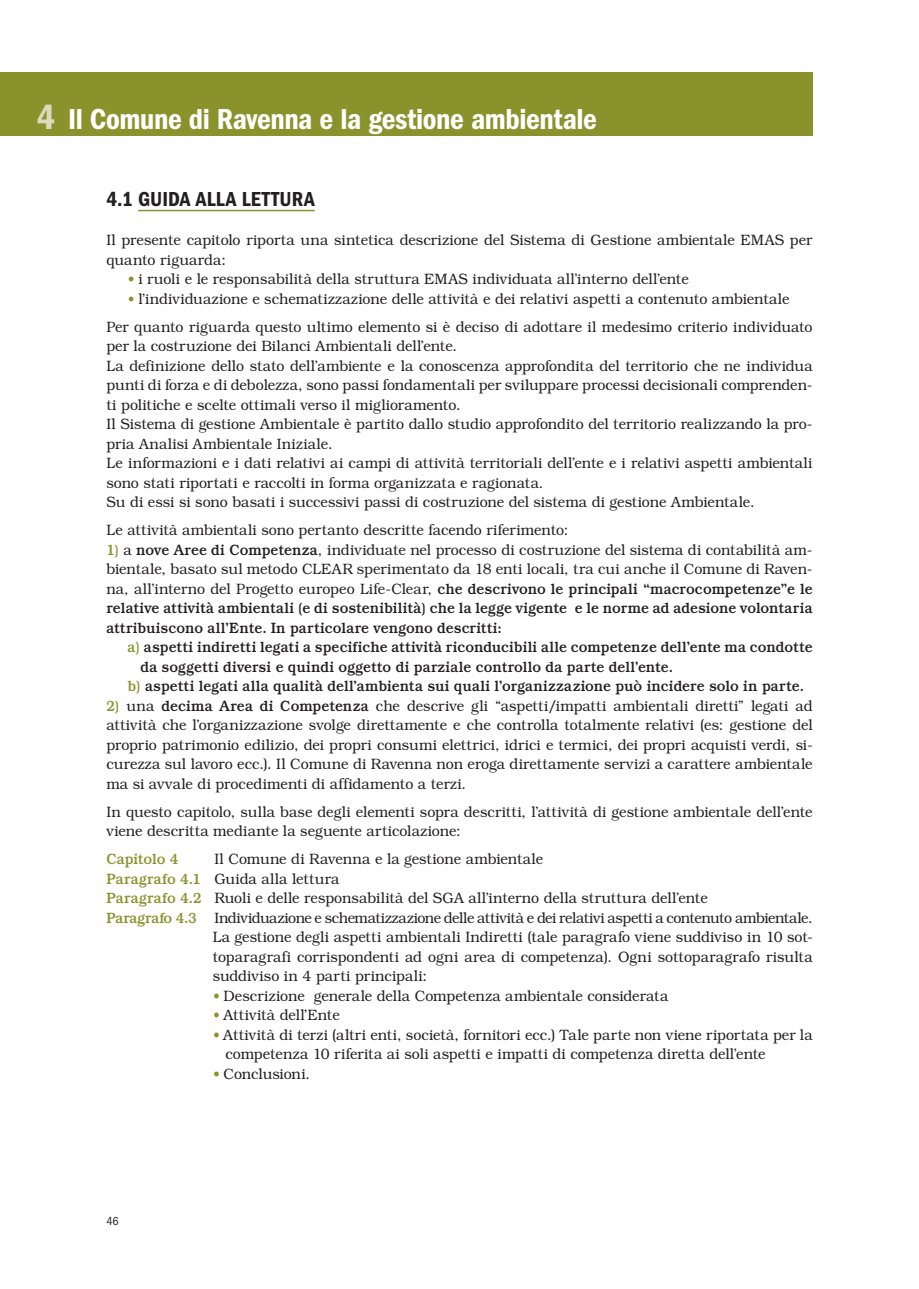
<style>
.page{position:relative;width:919px;height:1289px;background:#fff}
.page>*{position:absolute;margin:0;border:0;box-sizing:border-box;transform-origin:0 0}
.t1{font:30px "ITC Franklin Gothic Std Dm Cd";letter-spacing:-.01em;color:#fff}
.t2{font:21px "ITC Franklin Gothic Std Dm Cd";letter-spacing:.005em;color:#231f20}
.t3{font:300 15px/19.5px "Bookman Std";color:#231f20;scale:.95 1}
.t4{font:500 15px/19.5px "Bookman Std";letter-spacing:.005em;color:#231f20;text-align:justify;scale:.95 1}
.t5{font:300 15px "Bookman Std";letter-spacing:-.03em;color:#231f20;scale:.95 1}
.t6{font:500 15px "Bookman Std";letter-spacing:-.005em;color:#8a922b;scale:.95 1}
.t7{font:condensed 12px "ITC Franklin Gothic Std";color:#231f20}
.s1{font-size:36px;color:#dadbbd}
.s2{font-family:"DIN";font-weight:400;color:#8a922b}
.s3{color:#8a922b}
.s4{font-weight:300}
.s5{font-weight:500;color:#8a922b}
.s6{font-weight:500}
</style>
<div class="page">
<div style="left:0;top:72px;width:812px;height:64px;background:#8a922b"></div>
<hr style="left:138px;top:210px;width:177px;height:1px;background:#8a922b">
<h1 class="t1" style="left:37px;top:108px;width:561px"><span class="s1">4</span> Il Comune di Ravenna e la gestione ambientale</h1>
<h2 class="t2" style="left:106px;top:191px;width:210px">4.1 GUIDA ALLA LETTURA</h2>
<p class="t3" style="left:106px;top:232px;width:744px">Il presente capitolo riporta una sintetica descrizione del Sistema di Gestione ambientale EMAS per quanto riguarda:</p>
<p class="t3" style="left:128px;top:271px;width:592px"><span class="s2">•</span> i ruoli e le responsabilità della struttura EMAS individuata all’interno dell’ente</p>
<p class="t3" style="left:106px;top:286px;width:744px;line-height:28px;text-align:center"><span class="s2">•</span> l’individuazione e schematizzazione delle attività e dei relativi aspetti a contenuto ambientale<br>Per quanto riguarda questo ultimo elemento si è deciso di adottare il medesimo criterio individuato</p>
<p class="t3" style="left:106px;top:338px;width:744px">per la costruzione dei Bilanci Ambientali dell’ente.<br>La definizione dello stato dell’ambiente e la conoscenza approfondita del territorio che ne individua punti di forza e di debolezza, sono passi fondamentali per sviluppare processi decisionali comprenden&shy;ti politiche e scelte ottimali verso il miglioramento.<br>Il Sistema di gestione Ambientale è partito dallo studio approfondito del territorio realizzando la pro&shy;pria Analisi Ambientale Iniziale.<br>Le informazioni e i dati relativi ai campi di attività territoriali dell’ente e i relativi aspetti ambientali sono stati riportati e raccolti in forma organizzata e ragionata.<br>Su di essi si sono basati i successivi passi di costruzione del sistema di gestione Ambientale.</p>
<p class="t3" style="left:106px;top:522px;width:488px">Le attività ambientali sono pertanto descritte facendo riferimento:</p>
<p class="t4" style="left:106px;top:541px;width:744px"><span class="s3">1)</span> <span class="s4">a</span> nove Aree di Competenza<span class="s4">, individuate nel processo di costruzione del sistema di contabilità am&shy;bientale, basato sul metodo CLEAR sperimentato da 18 enti locali, tra cui anche il Comune di Raven&shy;na, all’interno del Progetto europeo Life-Clear,</span> che descrivono le principali “macrocompetenze”e le relative attività ambientali (e di sostenibilità) che la legge vigente e le norme ad adesione volontaria attribuiscono all’Ente. In particolare vengono descritti:</p>
<p class="t4" style="left:128px;top:639px;width:722px"><span class="s3">a)</span> aspetti indiretti legati a specifiche attività riconducibili alle competenze dell’ente ma condotte</p>
<p class="t4" style="left:140px;top:658px;width:562px">da soggetti diversi e quindi oggetto di parziale controllo da parte dell’ente.</p>
<p class="t4" style="left:128px;top:678px;width:713px"><span class="s3">b)</span> aspetti legati alla qualità dell’ambienta sui quali l’organizzazione può incidere solo in parte.</p>
<p class="t3" style="left:106px;top:697px;width:745px;text-align:justify"><span class="s5">2)</span> una <span class="s6">decima Area di Competenza</span> che descrive gli “aspetti/impatti ambientali diretti” legati ad attività che l’organizzazione svolge direttamente e che controlla totalmente relativi (es: gestione del proprio patrimonio edilizio, dei propri consumi elettrici, idrici e termici, dei propri acquisti verdi, si&shy;curezza sul lavoro ecc.). Il Comune di Ravenna non eroga direttamente servizi a carattere ambientale ma si avvale di procedimenti di affidamento a terzi.</p>
<p class="t3" style="left:106px;top:803px;width:744px">In questo capitolo, sulla base degli elementi sopra descritti, l’attività di gestione ambientale dell’ente viene descritta mediante la seguente articolazione:</p>
<p class="t6" style="left:106px;top:854px;width:77px">Capitolo 4</p>
<p class="t3" style="left:214px;top:851px;width:347px">Il Comune di Ravenna e la gestione ambientale</p>
<p class="t3" style="left:106px;top:870px;width:247px"><span class="s5">Paragrafo 4.1</span> Guida alla lettura</p>
<p class="t3" style="left:106px;top:890px;width:634px"><span class="s5">Paragrafo 4.2</span> Ruoli e delle responsabilità del SGA all’interno della struttura dell’ente</p>
<p class="t5" style="left:106px;top:912px;width:745px"><span class="s5">Paragrafo 4.3</span> Individuazione e schematizzazione delle attività e dei relativi aspetti a contenuto ambientale.</p>
<p class="t3" style="left:213px;top:929px;width:633px">La gestione degli aspetti ambientali Indiretti (tale paragrafo viene suddiviso in 10 sot-</p>
<p class="t3" style="left:213px;top:948px;width:633px">toparagrafi corrispondenti ad ogni area di competenza). Ogni sottoparagrafo risulta</p>
<p class="t3" style="left:213px;top:968px;width:227px">suddiviso in 4 parti principali:</p>
<p class="t3" style="left:213px;top:987px;width:481px"><span class="s2">•</span> Descrizione generale della Competenza ambientale considerata</p>
<p class="t3" style="left:213px;top:1007px;width:135px"><span class="s2">•</span> Attività dell’Ente</p>
<p class="t3" style="left:225px;top:1026px;width:619px;text-indent:-13px"><span class="s2">•</span> Attività di terzi (altri enti, società, fornitori ecc.) Tale parte non viene riportata per la competenza 10 riferita ai soli aspetti e impatti di competenza diretta dell’ente</p>
<p class="t3" style="left:213px;top:1065px;width:104px"><span class="s2">•</span> Conclusioni.</p>
<p class="t7" style="left:106px;top:1216px;width:14px">46</p>
</div>
